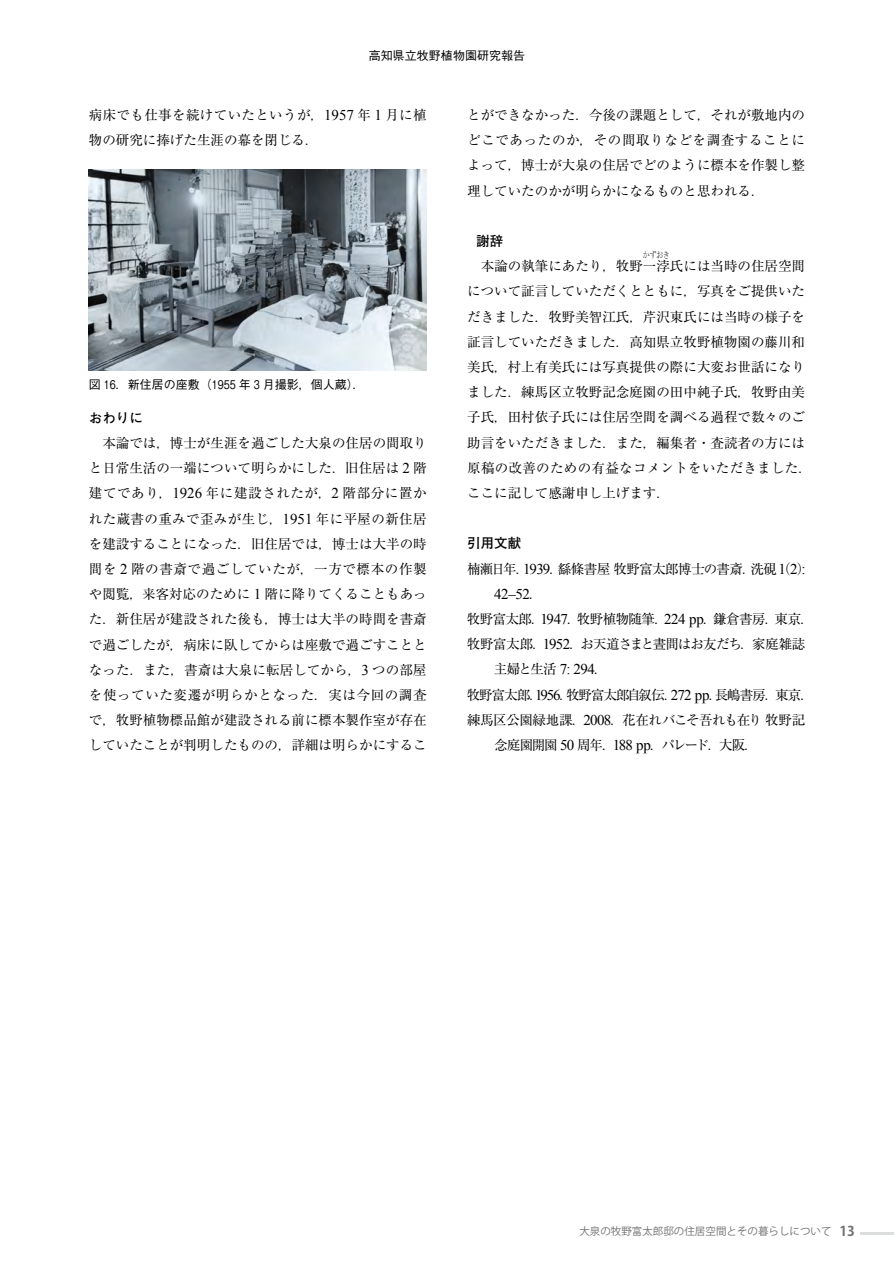
<style>
.page{position:relative;width:894px;height:1263px;background:#fff}
.page>*{position:absolute;margin:0;border:0;box-sizing:border-box;transform-origin:0 0}
.t1{font:15px "Times New Roman";color:#000}
.t2{font:13.5px/25.2px "Ryumin Pr 6 N";color:#000;text-align:justify}
.t3{font:13.5px "Ryumin Pr 6 N";letter-spacing:-.035em;color:#000}
.t4{font:13.5px/25.2px "Ryumin Pr 6 N";letter-spacing:.025em;color:#000}
.t5{font:13.5px "Ryumin Pr 6 N";letter-spacing:-.08em;color:#000}
.t6{font:13.5px "Ryumin Pr 6 N";letter-spacing:-.055em;color:#000}
.t7{font:13.5px "Ryumin Pr 6 N";letter-spacing:-.03em;color:#000}
.t8{font:13.5px "Ryumin Pr 6 N";letter-spacing:-.1em;color:#000}
.t9{font:700 13.5px "Futo Go B101 Pr 6 N";color:#000}
.t10{font:500 12px "Gothic BBB Pro";color:#000}
.t11{font:10.5px "Koz Go Pro";color:#727171}
.t12{font:9px "MS Mincho";color:#000;scale:.75 1}
.s1{font-family:"Times New Roman";font-size:15px}
.s2{font-family:"Ryumin Pr 6 N";font-size:13.5px}
.s3{font-weight:700;font-size:13.5px}
</style>
<div class="page">
<hr style="left:859px;top:1232px;width:34px;height:3px;background:#dcdddd">
<img style="left:89px;top:169px;width:337px;height:202px">
<p class="t10" style="left:369px;top:46px;width:158px">高知県立牧野植物園研究報告</p>
<p class="t4" style="left:89px;top:102px;width:339px">病床でも仕事を続けていたというが，<span class="s1">1957</span> 年 <span class="s1">1</span> 月に植物の研究に捧げた生涯の幕を閉じる．</p>
<p class="t10" style="left:89px;top:374px;width:277px">図 16．新住居の座敷（1955 年 3 月撮影，個人蔵）．</p>
<p class="t9" style="left:89px;top:407px;width:55px">おわりに</p>
<p class="t2" style="left:89px;top:430px;width:339px;text-indent:14px">本論では，博士が生涯を過ごした大泉の住居の間取りと日常生活の一端について明らかにした．旧住居は <span class="s1">2</span> 階建てであり，<span class="s1">1926</span> 年に建設されたが，<span class="s1">2</span> 階部分に置かれた蔵書の重みで歪みが生じ，<span class="s1">1951</span> 年に平屋の新住居を建設することになった．旧住居では，博士は大半の時間を <span class="s1">2</span> 階の書斎で過ごしていたが，一方で標本の作製や閲覧，来客対応のために <span class="s1">1</span> 階に降りてくることもあった．新住居が建設された後も，博士は大半の時間を書斎で過ごしたが，病床に臥してからは座敷で過ごすこととなった．また，書斎は大泉に転居してから，<span class="s1">3</span> つの部屋を使っていた変遷が明らかとなった．実は今回の調査で，牧野植物標品館が建設される前に標本製作室が存在していたことが判明したものの，詳細は明らかにするこ</p>
<p class="t2" style="left:467px;top:102px;width:339px">とができなかった．今後の課題として，それが敷地内のどこであったのか，その間取りなどを調査することによって，博士が大泉の住居でどのように標本を作製し整理していたのかが明らかになるものと思われる．</p>
<p class="t9" style="left:476px;top:230px;width:28px">謝辞</p>
<p class="t2" style="left:480px;top:253px;width:325px">本論の執筆にあたり，牧野一浡氏には当時の住居空間</p>
<p class="t12" style="left:642px;top:250px;width:37px">かずおき</p>
<p class="t2" style="left:467px;top:278px;width:346px;text-align:left">について証言していただくとともに，写真をご提供いただきました．牧野美智江氏，芹沢東氏には当時の様子を証言していただきました．高知県立牧野植物園の藤川和美氏，村上有美氏には写真提供の際に大変お世話になりました．練馬区立牧野記念庭園の田中純子氏，牧野由美子氏，田村依子氏には住居空間を調べる過程で数々のご助言をいただきました．また，編集者・査読者の方には原稿の改善のための有益なコメントをいただきました．ここに記して感謝申し上げます．</p>
<p class="t9" style="left:467px;top:533px;width:55px">引用文献</p>
<p class="t3" style="left:467px;top:558px;width:344px">楠瀬日年．<span class="s1">1939</span>．繇條書屋牧野富太郎博士の書斎．洗硯（<span class="s1">1 2</span>）<span class="s1">:</span></p>
<p class="t1" style="left:494px;top:584px;width:50px">42–52<span class="s2">．</span></p>
<p class="t3" style="left:466px;top:608px;width:348px">牧野富太郎．<span class="s1">1947</span>．牧野植物随筆．<span class="s1">224 pp</span>．鎌倉書房．東京．</p>
<p class="t6" style="left:466px;top:634px;width:340px">牧野富太郎．<span class="s1">1952</span>．お天道さまと晝間はお友だち．家庭雑誌</p>
<p class="t2" style="left:493px;top:656px;width:115px">主婦と生活 <span class="s1">7: 294</span>．</p>
<p class="t5" style="left:466px;top:684px;width:348px">牧野富太郎．<span class="s1">1956</span>．牧野富太郎自叙伝．<span class="s1">272 pp</span>．長嶋書房．東京．</p>
<p class="t7" style="left:467px;top:709px;width:340px">練馬区公園緑地課．<span class="s1">2008</span>．花在れバこそ吾れも在り牧野記</p>
<p class="t8" style="left:494px;top:734px;width:265px">念庭園開園 <span class="s1">50</span> 周年．<span class="s1">188 pp</span>．パレード．大阪．</p>
<p class="t11" style="left:579px;top:1224px;width:277px">大泉の牧野富太郎邸の住居空間とその暮らしについて <span class="s3">13</span></p>
</div>
